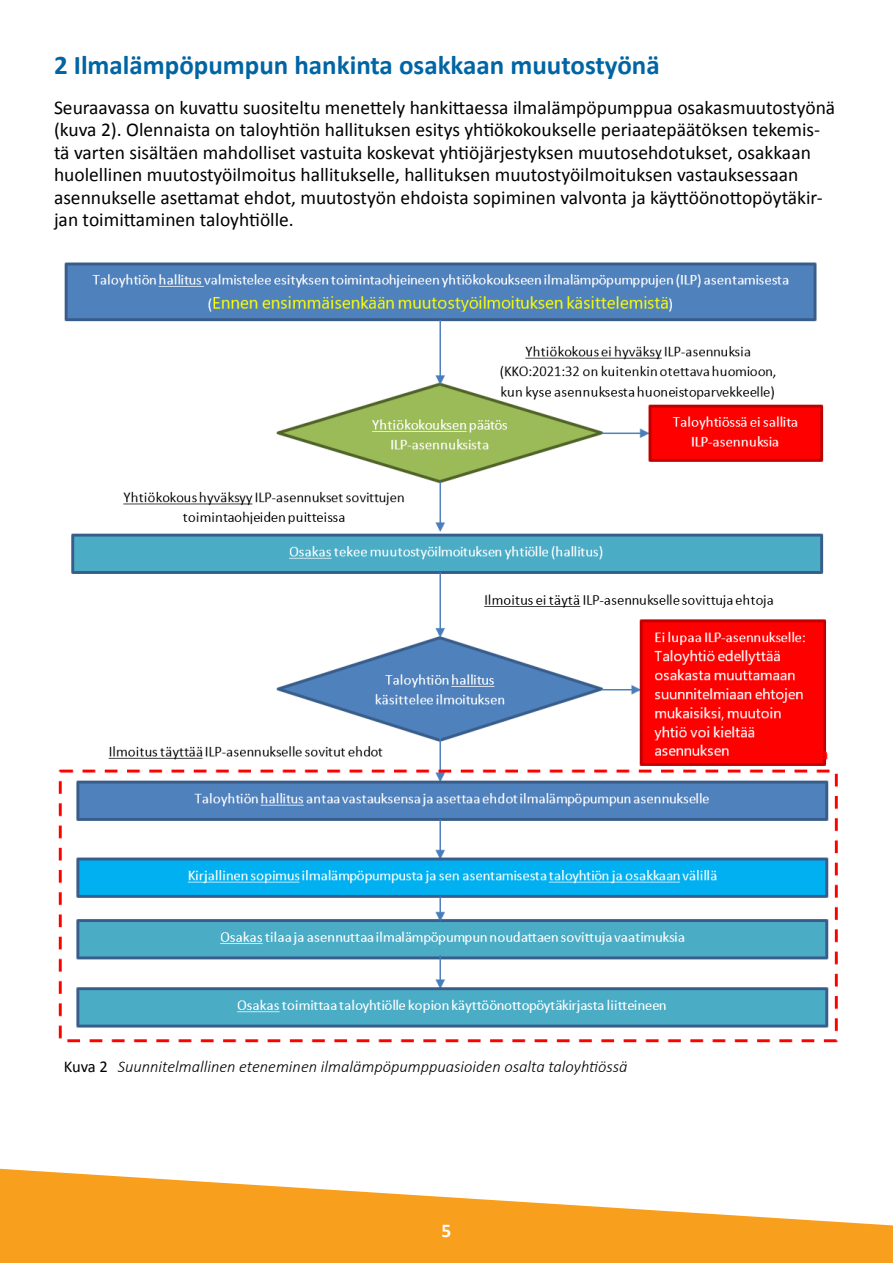
<style>
.page{position:relative;width:893px;height:1263px;background:#fff}
.page>*{position:absolute;margin:0;border:0;box-sizing:border-box;transform-origin:0 0}
.t1{font:700 27px "Calibri";color:#0065a4}
.t2{font:19.5px/22.5px "Calibri";color:#000}
.t3{font:700 19.5px "Calibri";color:#fff}
.t4{font:italic 300 16.5px "Calibri";color:#000}
.s1{font-weight:400;font-style:normal}
</style>
<div class="page">
<svg style="left:0;top:1169px;width:893px;height:94px;fill:#f99f1e"></svg>
<div style="left:54px;top:1222px;width:785px;height:23px;background:#f99f1e"></div>
<img style="left:58px;top:262px;width:780px;height:781px">
<h1 class="t1" style="left:54px;top:48px;width:607px">2 Ilmalämpöpumpun hankinta osakkaan muutostyönä</h1>
<p class="t2" style="left:54px;top:96px;width:783px">Seuraavassa on kuvattu suositeltu menettely hankittaessa ilmalämpöpumppua osakasmuutostyönä (kuva 2). Olennaista on taloyhtiön hallituksen esitys yhtiökokoukselle periaatepäätöksen tekemis&shy;tä varten sisältäen mahdolliset vastuita koskevat yhtiöjärjestyksen muutosehdotukset, osakkaan huolellinen muutostyöilmoitus hallitukselle, hallituksen muutostyöilmoituksen vastauksessaan asennukselle asettamat ehdot, muutostyön ehdoista sopiminen valvonta ja käyttöönottopöytäkir&shy;jan toimittaminen taloyhtiölle.</p>
<p class="t4" style="left:64px;top:1056px;width:565px"><span class="s1">Kuva 2</span> Suunnitelmallinen eteneminen ilmalämpöpumppuasioiden osalta taloyhtiössä</p>
<p class="t3" style="left:442px;top:1218px;width:11px">5</p>
</div>
